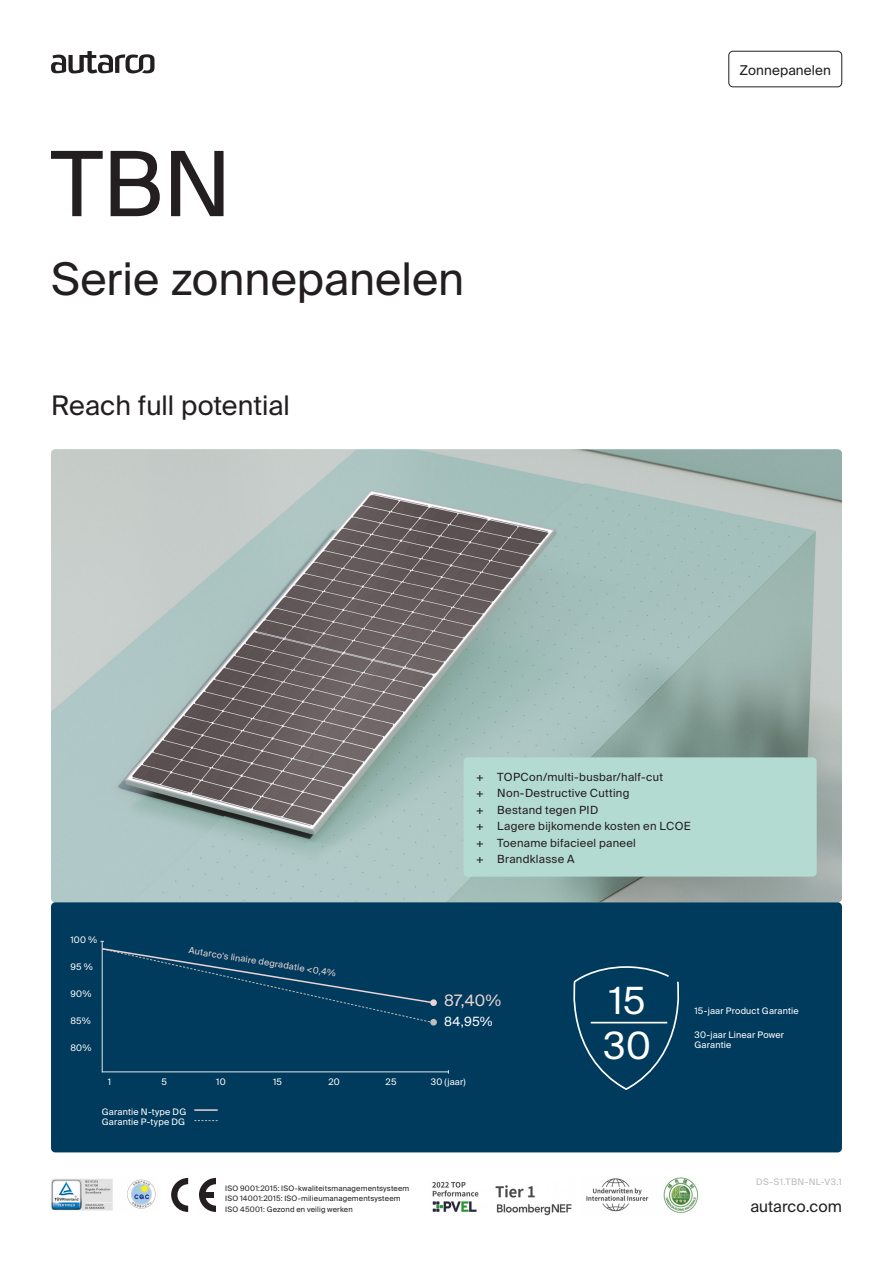
<style>
.page{position:relative;width:893px;height:1263px;background:#fff}
.page>*{position:absolute;margin:0;border:0;box-sizing:border-box;transform-origin:0 0}
.t1{font:90px "Suisse Intl";color:#231f20}
.t2{font:45px "Suisse Intl";color:#231f20}
.t3{font:37.5px "Suisse Intl";color:#fff}
.H3_1{font:27px "Suisse Intl";color:#231f20}
.B_T_1{font:15.75px "Suisse Intl";color:#231f20}
.B_T_1-2{font:15.75px "Suisse Intl";color:#ead3d4}
.Tag_first_page{font:13.5px "Suisse Intl";letter-spacing:.01em;color:#231f20}
.B_T_1-3{font:12.75px "Suisse Intl";color:#fff}
.t4{font:11.25px "Suisse Intl";letter-spacing:.025em;color:#231f20}
.B_T_3{font:9px/10.5px "Suisse Intl";letter-spacing:.02em;color:#fff}
.B_T_3-2{font:9px "Suisse Intl";color:#ead3d4}
.Paragraph_Style_02{font:9px "Suisse Intl";letter-spacing:.04em;color:#bfbcb9}
.B_T_3-3{font:7.5px "Suisse Intl";letter-spacing:.02em;color:#231f20}
</style>
<div class="page">
<img style="left:51px;top:449px;width:791px;height:453px">
<svg style="left:171px;top:1178px;width:17px;height:34px"></svg>
<svg style="left:199px;top:1178px;width:17px;height:34px"></svg>
<div style="left:202px;top:1192px;width:11px;height:5px;background:#231f20"></div>
<div style="left:463px;top:757px;width:354px;height:120px;background:#b4dbd1;border-radius:4px"></div>
<img style="left:51px;top:1179px;width:105px;height:32px">
<img style="left:432px;top:1182px;width:140px;height:34px">
<img style="left:586px;top:1177px;width:112px;height:36px">
<div style="left:729px;top:51px;width:113px;height:36px;border:1px solid #231f20;border-radius:4px"></div>
<div style="left:51px;top:902px;width:791px;height:250px;background:#003a5c;border-radius:4px"></div>
<hr style="left:194px;top:1109px;width:24px;height:2px;background:#ead3d4">
<svg style="left:194px;top:1120px;width:24px;height:1px"></svg>
<hr style="left:102px;top:1071px;width:346px;height:1px;background:#e8e6e3">
<svg style="left:573px;top:966px;width:107px;height:124px"></svg>
<hr style="left:591px;top:1022px;width:76px;height:1px;background:#fff">
<svg style="left:51px;top:51px;width:104px;height:22px"></svg>
<hr style="left:102px;top:941px;width:1px;height:131px;background:#e8e6e3">
<div style="left:430px;top:1019px;width:7px;height:6px;background:#bfbcb9;border-radius:50%"></div>
<svg style="left:100px;top:941px;width:335px;height:82px"></svg>
<div style="left:430px;top:999px;width:7px;height:7px;background:#ead3d4;border-radius:50%"></div>
<h1 class="t1" style="left:51px;top:132px;width:182px">TBN</h1>
<h2 class="t2" style="left:51px;top:253px;width:415px">Serie zonnepanelen</h2>
<p class="H3_1" style="left:51px;top:390px;width:240px">Reach full potential</p>
<p class="Tag_first_page" style="left:740px;top:63px;width:93px">Zonnepanelen</p>
<p class="t4" style="left:476px;top:770px;width:188px">+ TOPCon/multi-busbar/half-cut</p>
<p class="t4" style="left:476px;top:787px;width:155px">+ Non-Destructive Cutting</p>
<p class="t4" style="left:476px;top:803px;width:123px">+ Bestand tegen PID</p>
<p class="t4" style="left:476px;top:820px;width:216px">+ Lagere bijkomende kosten en LCOE</p>
<p class="t4" style="left:476px;top:836px;width:161px">+ Toename bifacieel paneel</p>
<p class="t4" style="left:476px;top:853px;width:100px">+ Brandklasse A</p>
<p class="B_T_3" style="left:70px;top:934px;width:28px">100 %</p>
<p class="B_T_3" style="left:70px;top:961px;width:24px">95 %</p>
<p class="B_T_3" style="left:70px;top:988px;width:23px">90%</p>
<p class="B_T_3" style="left:70px;top:1015px;width:22px">85%</p>
<p class="B_T_3" style="left:70px;top:1042px;width:23px">80%</p>
<p class="B_T_3-2" style="left:190px;top:945px;width:150px;rotate:9deg">Autarco's linaire degradatie &lt;0,4%</p>
<p class="B_T_1-2" style="left:444px;top:991px;width:59px">87,40%</p>
<p class="B_T_1-3" style="left:444px;top:1014px;width:50px">84,95%</p>
<p class="B_T_3" style="left:108px;top:1077px;width:5px">1</p>
<p class="B_T_3" style="left:162px;top:1077px;width:7px">5</p>
<p class="B_T_3" style="left:216px;top:1077px;width:11px">10</p>
<p class="B_T_3" style="left:273px;top:1077px;width:10px">15</p>
<p class="B_T_3" style="left:328px;top:1077px;width:13px">20</p>
<p class="B_T_3" style="left:386px;top:1077px;width:12px">25</p>
<p class="B_T_3" style="left:431px;top:1077px;width:36px">30 (jaar)</p>
<p class="B_T_3" style="left:102px;top:1106px;width:86px">Garantie N-type DG</p>
<p class="B_T_3" style="left:102px;top:1117px;width:85px">Garantie P-type DG</p>
<h2 class="t3" style="left:609px;top:979px;width:38px">15</h2>
<h2 class="t3" style="left:604px;top:1024px;width:49px">30</h2>
<p class="B_T_3" style="left:694px;top:1006px;width:106px">15-jaar Product Garantie</p>
<p class="B_T_3" style="left:694px;top:1029px;width:91px">30-jaar Linear Power<br>Garantie</p>
<p class="Paragraph_Style_02" style="left:756px;top:1177px;width:87px">DS-S1.TBN-NL-V3.1</p>
<p class="B_T_3-3" style="left:225px;top:1184px;width:186px">ISO 9001:2015: ISO-kwaliteitsmanagementsysteem</p>
<p class="B_T_3-3" style="left:225px;top:1194px;width:177px">ISO 14001:2015: ISO-milieumanagementsysteem</p>
<p class="B_T_3-3" style="left:225px;top:1205px;width:129px">ISO 45001: Gezond en veilig werken</p>
<p class="B_T_1" style="left:750px;top:1197px;width:93px">autarco.com</p>
</div>
